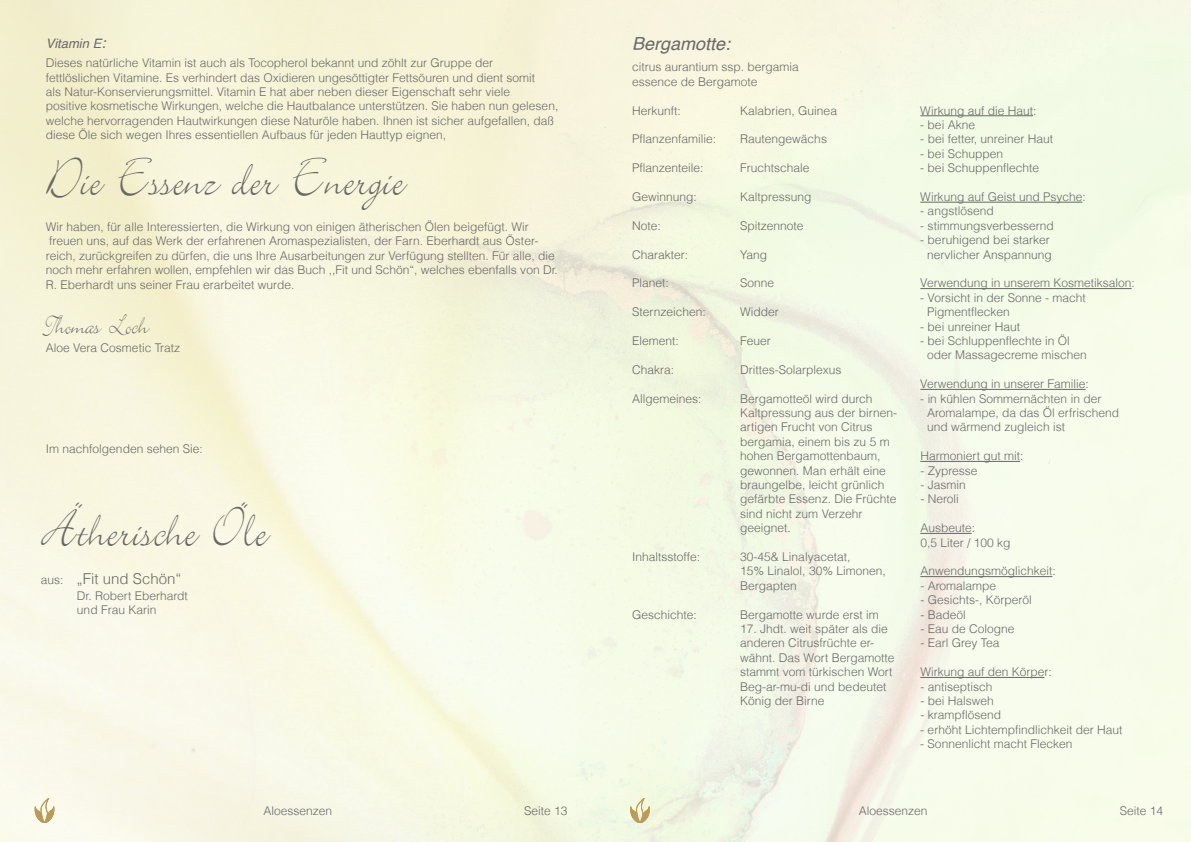
<style>
.page{position:relative;width:1191px;height:842px;background:#fff}
.page>*{position:absolute;margin:0;border:0;box-sizing:border-box;transform-origin:0 0}
.t1{font:48px "Elegant";color:#686867}
.t2{font:25px "Elegant";color:#686867}
.t3{font:italic 18px "Helvetica";color:#686867}
.t4{font:300 15px "Helvetica";color:#686867}
.t5{font:italic 13px "Helvetica";color:#686867}
.t6{font:300 12px/14.4px "Helvetica";color:#686867}
.s1{font-size:15px}
.s2{font-size:12px}
</style>
<div class="page">
<img style="left:0;top:0;width:1191px;height:842px">
<svg style="left:35px;top:798px;width:19px;height:25px"></svg>
<svg style="left:630px;top:798px;width:19px;height:25px"></svg>
<hr style="left:920px;top:115px;width:113px;height:1px;background:#686867">
<hr style="left:920px;top:202px;width:162px;height:1px;background:#686867">
<hr style="left:920px;top:288px;width:211px;height:1px;background:#686867">
<hr style="left:920px;top:389px;width:165px;height:1px;background:#686867">
<hr style="left:920px;top:461px;width:100px;height:1px;background:#686867">
<hr style="left:920px;top:533px;width:51px;height:1px;background:#686867">
<hr style="left:920px;top:576px;width:132px;height:1px;background:#686867">
<hr style="left:920px;top:677px;width:124px;height:1px;background:#686867">
<p class="t5" style="left:46px;top:33px;width:61px">Vitamin E<span class="s1">:</span></p>
<p class="t6" style="left:46px;top:56px;width:514px">Dieses natürliche Vitamin ist auch als Tocopherol bekannt und zöhlt zur Gruppe der fettlöslichen Vitamine. Es verhindert das Oxidieren ungesöttigter Fettsöuren und dient somit<br>als Natur-Konservierungsmittel. Vitamin E hat aber neben dieser Eigenschaft sehr viele<br>positive kosmetische Wirkungen, welche die Hautbalance unterstützen. Sie haben nun gelesen, welche hervorragenden Hautwirkungen diese Naturöle haben. Ihnen ist sicher aufgefallen, daß diese Öle sich wegen Ihres essentiellen Aufbaus für jeden Hauttyp eignen,</p>
<h1 class="t1" style="left:46px;top:151px;width:362px">Die Essenz der Energie</h1>
<p class="t6" style="left:46px;top:219px;width:513px">Wir haben, für alle Interessierten, die Wirkung von einigen ätherischen Ölen beigefügt. Wir freuen uns, auf das Werk der erfahrenen Aromaspezialisten, der Farn. Eberhardt aus Öster&shy;reich, zurückgreifen zu dürfen, die uns Ihre Ausarbeitungen zur Verfügung stellten. Für alle, die noch mehr erfahren wollen, empfehlen wir das Buch ,,Fit und Schön“, welches ebenfalls von Dr.<br>R. Eberhardt uns seiner Frau erarbeitet wurde.</p>
<h2 class="t2" style="left:46px;top:311px;width:105px">Thomas Loch</h2>
<p class="t6" style="left:46px;top:340px;width:136px">Aloe Vera Cosmetic Tratz</p>
<p class="t6" style="left:46px;top:441px;width:158px">Im nachfolgenden sehen Sie:</p>
<h1 class="t1" style="left:41px;top:503px;width:230px">Ätherische Öle</h1>
<p class="t4" style="left:41px;top:569px;width:142px"><span class="s2">aus:</span> „Fit und Schön“</p>
<p class="t6" style="left:77px;top:588px;width:112px">Dr. Robert Eberhardt und Frau Karin</p>
<p class="t6" style="left:263px;top:803px;width:70px">Aloessenzen</p>
<p class="t6" style="left:524px;top:803px;width:45px">Seite 13</p>
<h3 class="t3" style="left:632px;top:30px;width:100px">Bergamotte:</h3>
<p class="t6" style="left:632px;top:60px;width:168px">citrus aurantium ssp. bergamia essence de Bergamote</p>
<p class="t6" style="left:632px;top:103px;width:50px">Herkunft:</p>
<p class="t6" style="left:740px;top:103px;width:98px">Kalabrien, Guinea</p>
<p class="t6" style="left:920px;top:103px;width:118px">Wirkung auf die Haut:</p>
<p class="t6" style="left:920px;top:117px;width:56px">- bei Akne</p>
<p class="t6" style="left:632px;top:132px;width:86px">Pflanzenfamilie:</p>
<p class="t6" style="left:740px;top:132px;width:88px">Rautengewächs</p>
<p class="t6" style="left:920px;top:132px;width:134px">- bei fetter, unreiner Haut</p>
<p class="t6" style="left:920px;top:146px;width:84px">- bei Schuppen</p>
<p class="t6" style="left:632px;top:161px;width:73px">Pflanzenteile:</p>
<p class="t6" style="left:740px;top:161px;width:71px">Fruchtschale</p>
<p class="t6" style="left:920px;top:161px;width:120px">- bei Schuppenflechte</p>
<p class="t6" style="left:632px;top:189px;width:66px">Gewinnung:</p>
<p class="t6" style="left:740px;top:189px;width:73px">Kaltpressung</p>
<p class="t6" style="left:920px;top:189px;width:167px">Wirkung auf Geist und Psyche:</p>
<p class="t6" style="left:920px;top:204px;width:75px">- angstlösend</p>
<p class="t6" style="left:632px;top:218px;width:30px">Note:</p>
<p class="t6" style="left:740px;top:218px;width:65px">Spitzennote</p>
<p class="t6" style="left:920px;top:218px;width:135px">- stimmungsverbessernd</p>
<p class="t6" style="left:920px;top:233px;width:131px">- beruhigend bei starker</p>
<p class="t6" style="left:632px;top:247px;width:58px">Charakter:</p>
<p class="t6" style="left:740px;top:247px;width:28px">Yang</p>
<p class="t6" style="left:927px;top:247px;width:126px">nervlicher Anspannung</p>
<p class="t6" style="left:632px;top:276px;width:38px">Planet:</p>
<p class="t6" style="left:740px;top:276px;width:36px">Sonne</p>
<p class="t6" style="left:920px;top:276px;width:216px">Verwendung in unserem Kosmetiksalon:</p>
<p class="t6" style="left:920px;top:290px;width:167px">- Vorsicht in der Sonne - macht</p>
<p class="t6" style="left:632px;top:305px;width:75px">Sternzeichen:</p>
<p class="t6" style="left:740px;top:305px;width:40px">Widder</p>
<p class="t6" style="left:927px;top:305px;width:84px">Pigmentflecken</p>
<p class="t6" style="left:920px;top:319px;width:101px">- bei unreiner Haut</p>
<p class="t6" style="left:632px;top:333px;width:48px">Element:</p>
<p class="t6" style="left:740px;top:333px;width:32px">Feuer</p>
<p class="t6" style="left:927px;top:333px;width:161px;text-indent:-7px">- bei Schluppenflechte in Öl oder Massagecreme mischen</p>
<p class="t6" style="left:632px;top:362px;width:44px">Chakra:</p>
<p class="t6" style="left:740px;top:362px;width:103px">Drittes-Solarplexus</p>
<p class="t6" style="left:920px;top:377px;width:170px">Verwendung in unserer Familie:</p>
<p class="t6" style="left:632px;top:391px;width:71px">Allgemeines:</p>
<p class="t6" style="left:740px;top:391px;width:134px">Bergamotteöl wird durch</p>
<p class="t6" style="left:920px;top:391px;width:182px">- in kühlen Sommernächten in der</p>
<p class="t6" style="left:740px;top:405px;width:158px">Kaltpressung aus der birnen-</p>
<p class="t6" style="left:927px;top:405px;width:194px">Aromalampe, da das Öl erfrischend</p>
<p class="t6" style="left:740px;top:420px;width:134px">artigen Frucht von Citrus</p>
<p class="t6" style="left:927px;top:420px;width:140px">und wärmend zugleich ist</p>
<p class="t6" style="left:740px;top:434px;width:151px">bergamia, einem bis zu 5 m hohen Bergamottenbaum,</p>
<p class="t6" style="left:920px;top:449px;width:105px">Harmoniert gut mit:</p>
<p class="t6" style="left:740px;top:463px;width:147px">gewonnen. Man erhält eine</p>
<p class="t6" style="left:920px;top:463px;width:59px">- Zypresse</p>
<p class="t6" style="left:740px;top:477px;width:146px">braungelbe, leicht grünlich</p>
<p class="t6" style="left:920px;top:477px;width:47px">- Jasmin</p>
<p class="t6" style="left:740px;top:492px;width:158px">gefärbte Essenz. Die Früchte</p>
<p class="t6" style="left:920px;top:492px;width:40px">- Neroli</p>
<p class="t6" style="left:740px;top:506px;width:124px">sind nicht zum Verzehr geeignet.</p>
<p class="t6" style="left:920px;top:521px;width:92px">Ausbeute:<br>0,5 Liter / 100 kg</p>
<p class="t6" style="left:632px;top:549px;width:69px">Inhaltsstoffe:</p>
<p class="t6" style="left:740px;top:549px;width:147px">30-45&amp; Linalyacetat,<br>15% Linalol, 30% Limonen,</p>
<p class="t6" style="left:920px;top:564px;width:137px">Anwendungsmöglichkeit:</p>
<p class="t6" style="left:740px;top:578px;width:58px">Bergapten</p>
<p class="t6" style="left:920px;top:578px;width:77px">- Aromalampe</p>
<p class="t6" style="left:920px;top:593px;width:113px">- Gesichts-, Körperöl</p>
<p class="t6" style="left:632px;top:607px;width:66px">Geschichte:</p>
<p class="t6" style="left:740px;top:607px;width:140px">Bergamotte wurde erst im</p>
<p class="t6" style="left:920px;top:607px;width:47px">- Badeöl</p>
<p class="t6" style="left:740px;top:621px;width:149px">17. Jhdt. weit später als die</p>
<p class="t6" style="left:920px;top:621px;width:96px">- Eau de Cologne</p>
<p class="t6" style="left:740px;top:636px;width:135px">anderen Citrusfrüchte er-</p>
<p class="t6" style="left:920px;top:636px;width:81px">- Earl Grey Tea</p>
<p class="t6" style="left:740px;top:650px;width:156px">wähnt. Das Wort Bergamotte stammt vom türkischen Wort</p>
<p class="t6" style="left:920px;top:665px;width:133px">Wirkung auf den Körper:</p>
<p class="t6" style="left:740px;top:679px;width:148px">Beg-ar-mu-di und bedeutet</p>
<p class="t6" style="left:920px;top:679px;width:74px">- antiseptisch</p>
<p class="t6" style="left:740px;top:693px;width:86px">König der Birne</p>
<p class="t6" style="left:920px;top:693px;width:75px">- bei Halsweh</p>
<p class="t6" style="left:920px;top:708px;width:82px">- krampflösend</p>
<p class="t6" style="left:920px;top:722px;width:204px">- erhöht Lichtempfindlichkeit der Haut</p>
<p class="t6" style="left:920px;top:737px;width:154px">- Sonnenlicht macht Flecken</p>
<p class="t6" style="left:859px;top:803px;width:70px">Aloessenzen</p>
<p class="t6" style="left:1119px;top:803px;width:45px">Seite 14</p>
</div>
